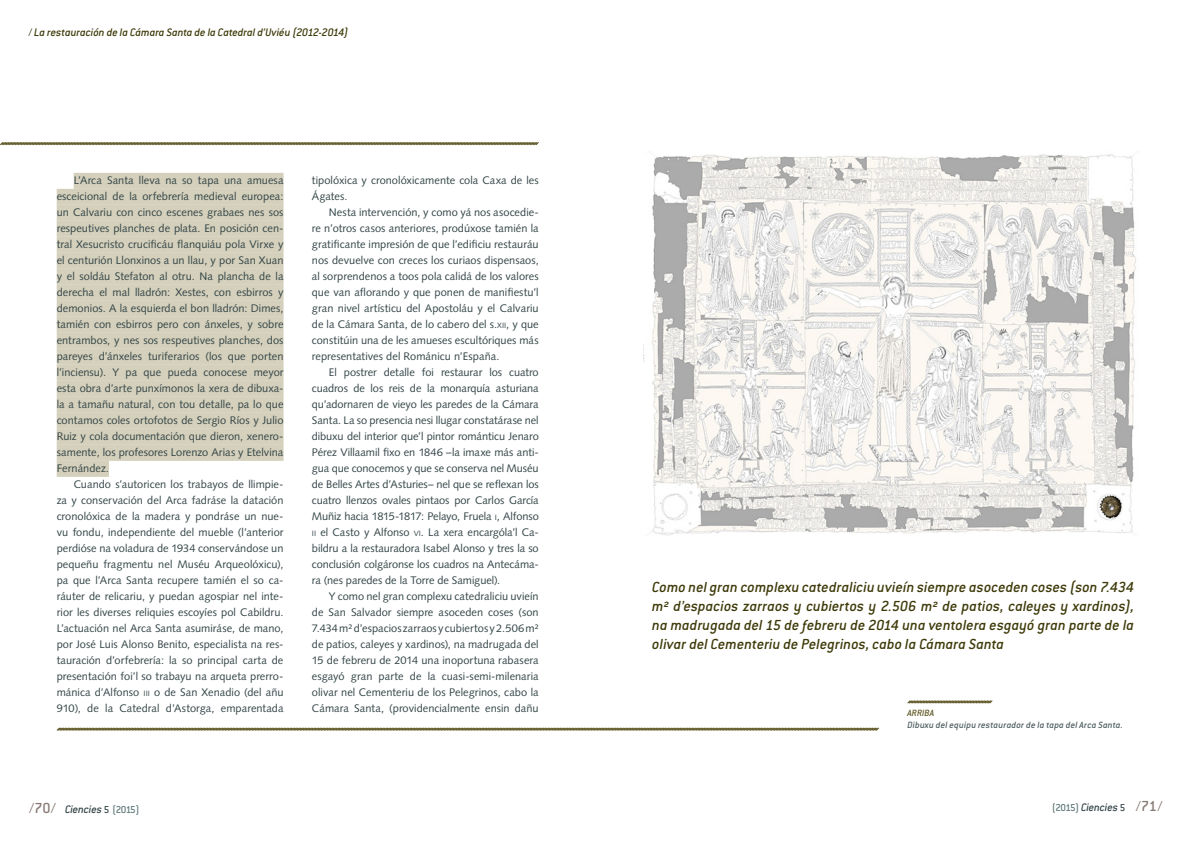
<style>
.page{position:relative;width:1191px;height:842px;background:#fff}
.page>*{position:absolute;margin:0;border:0;box-sizing:border-box;transform-origin:0 0}
.t1{font:italic 500 16px/19.2px "Conduit ITC Std";letter-spacing:.005em;color:#3d3908;text-align:justify}
.t2{font:italic 500 12px "Conduit ITC Std";letter-spacing:-.005em;color:#3d3908}
.t3{font:italic 500 12px "Conduit ITC Std";letter-spacing:-.01em;color:#344547}
.t4{font:11px/16px "Syntax LT Std";color:#344547;text-align:justify}
.t5{font:italic 500 10px "Conduit ITC Std";letter-spacing:.015em;color:#4e5d5f}
.t6{font:italic 500 10px "Conduit ITC Std";color:#605826}
.s1{font-style:normal}
.s2{font-size:7.7px}
.s3{font-style:normal;font-size:16px;color:#877a75}
.s4{font-style:normal;font-size:11px}
.s5{font-style:normal;font-size:11px;color:#607979}
</style>
<div class="page">
<img style="left:643px;top:154px;width:493px;height:382px">
<div style="left:74px;top:173px;width:209px;height:16px;background:#d4d0bc"></div>
<div style="left:57px;top:189px;width:226px;height:16px;background:#d4d0bc"></div>
<div style="left:57px;top:205px;width:226px;height:16px;background:#d4d0bc"></div>
<div style="left:57px;top:221px;width:226px;height:16px;background:#d4d0bc"></div>
<div style="left:57px;top:237px;width:226px;height:16px;background:#d4d0bc"></div>
<div style="left:57px;top:253px;width:226px;height:16px;background:#d4d0bc"></div>
<div style="left:57px;top:269px;width:226px;height:16px;background:#d4d0bc"></div>
<div style="left:57px;top:285px;width:226px;height:16px;background:#d4d0bc"></div>
<div style="left:57px;top:301px;width:226px;height:16px;background:#d4d0bc"></div>
<div style="left:57px;top:317px;width:226px;height:16px;background:#d4d0bc"></div>
<div style="left:57px;top:333px;width:226px;height:16px;background:#d4d0bc"></div>
<div style="left:57px;top:349px;width:226px;height:16px;background:#d4d0bc"></div>
<div style="left:57px;top:365px;width:226px;height:16px;background:#d4d0bc"></div>
<div style="left:57px;top:381px;width:226px;height:16px;background:#d4d0bc"></div>
<div style="left:57px;top:397px;width:226px;height:16px;background:#d4d0bc"></div>
<div style="left:57px;top:413px;width:226px;height:16px;background:#d4d0bc"></div>
<div style="left:57px;top:429px;width:226px;height:16px;background:#d4d0bc"></div>
<div style="left:57px;top:445px;width:226px;height:16px;background:#d4d0bc"></div>
<div style="left:57px;top:461px;width:52px;height:16px;background:#d4d0bc"></div>
<svg style="left:56px;top:727px;width:823px;height:4px;background:#9d9879"></svg>
<svg style="left:0;top:142px;width:539px;height:4px"></svg>
<svg style="left:907px;top:700px;width:86px;height:4px"></svg>
<p class="t2" style="left:28px;top:25px;width:322px"><span class="s1">/</span> La restauración de la Cámara Santa de la Catedral d’Uviéu (2012-2014)</p>
<p class="t4" style="left:57px;top:172px;width:228px;text-indent:17px">L’Arca Santa lleva na so tapa una amuesa esceicional de la orfebrería medieval europea: un Calvariu con cinco escenes grabaes nes sos respeutives planches de plata. En posición cen&shy;tral Xesucristo crucificáu flanquiáu pola Virxe y el centurión Llonxinos a un llau, y por San Xuan y el soldáu Stefaton al otru. Na plancha de la derecha el mal lladrón: Xestes, con esbirros y demonios. A la esquierda el bon lladrón: Dimes, tamién con esbirros pero con ánxeles, y sobre entrambos, y nes sos respeutives planches, dos pareyes d’ánxeles turiferarios (los que porten l’inciensu). Y pa que pueda conocese meyor esta obra d’arte punxímonos la xera de dibuxa&shy;la a tamañu natural, con tou detalle, pa lo que contamos coles ortofotos de Sergio Ríos y Julio Ruiz y cola documentación que dieron, xenero&shy;samente, los profesores Lorenzo Arias y Etelvina Fernández.</p>
<p class="t4" style="left:57px;top:476px;width:228px;text-indent:17px">Cuando s’autoricen los trabayos de llimpie&shy;za y conservación del Arca fadráse la datación cronolóxica de la madera y pondráse un nue&shy;vu fondu, independiente del mueble (l’anterior perdióse na voladura de 1934 conservándose un pequeñu fragmentu nel Muséu Arqueolóxicu), pa que l’Arca Santa recupere tamién el so ca&shy;ráuter de relicariu, y puedan agospiar nel inte&shy;rior les diverses reliquies escoyíes pol Cabildru.<br>L’actuación nel Arca Santa asumiráse, de mano, por José Luis Alonso Benito, especialista na res&shy;tauración d’orfebrería: la so principal carta de presentación foi’l so trabayu na arqueta prerro&shy;mánica d’Alfonso <span class="s2">iii</span> o de San Xenadio (del añu 910), de la Catedral d’Astorga, emparentada</p>
<p class="t4" style="left:312px;top:172px;width:228px">tipolóxica y cronolóxicamente cola Caxa de les<br>Ágates.</p>
<p class="t4" style="left:312px;top:204px;width:228px;text-indent:17px">Nesta intervención, y como yá nos asocedie&shy;re n’otros casos anteriores, prodúxose tamién la gratificante impresión de que l’edificiu restauráu nos devuelve con creces los curiaos dispensaos, al sorprendenos a toos pola calidá de los valores que van aflorando y que ponen de manifiestu’l gran nivel artísticu del Apostoláu y el Calvariu de la Cámara Santa, de lo cabero del s.<span class="s2">xii</span>, y que constitúin una de les amueses escultóriques más representatives del Románicu n’España.</p>
<p class="t4" style="left:312px;top:364px;width:228px;text-indent:17px">El postrer detalle foi restaurar los cuatro cuadros de los reis de la monarquía asturiana qu’adornaren de vieyo les paredes de la Cámara Santa. La so presencia nesi llugar constatárase nel dibuxu del interior que’l pintor románticu Jenaro Pérez Villaamil fixo en 1846 –la imaxe más anti&shy;gua que conocemos y que se conserva nel Muséu de Belles Artes d’Asturies– nel que se reflexan los cuatro llenzos ovales pintaos por Carlos García Muñiz hacia 1815-1817: Pelayo, Fruela <span class="s2">i</span>, Alfonso <span class="s2">ii</span> el Casto y Alfonso <span class="s2">vi</span>. La xera encargóla’l Ca&shy;bildru a la restauradora Isabel Alonso y tres la so conclusión colgáronse los cuadros na Antecáma&shy;ra (nes paredes de la Torre de Samiguel).</p>
<p class="t4" style="left:312px;top:588px;width:228px;text-indent:17px">Y como nel gran complexu catedraliciu uvieín de San Salvador siempre asoceden coses (son 7.434 m² d’espacios zarraos y cubiertos y 2.506 m² de patios, caleyes y xardinos), na madrugada del 15 de febreru de 2014 una inoportuna rabasera esgayó gran parte de la cuasi-semi-milenaria olivar nel Cementeriu de los Pelegrinos, cabo la Cámara Santa, (providencialmente ensin dañu</p>
<p class="t3" style="left:29px;top:802px;width:112px"><span class="s3">/70/</span> Ciencies <span class="s4">5</span> <span class="s5">(2015)</span></p>
<p class="t1" style="left:652px;top:577px;width:483px">Como nel gran complexu catedraliciu uvieín siempre asoceden coses (son 7.434 m² d’espacios zarraos y cubiertos y 2.506 m² de patios, caleyes y xardinos), na madrugada del 15 de febreru de 2014 una ventolera esgayó gran parte de la olivar del Cementeriu de Pelegrinos, cabo la Cámara Santa</p>
<p class="t6" style="left:907px;top:707px;width:28px">ARRIBA</p>
<p class="t5" style="left:907px;top:719px;width:217px">Dibuxu del equipu restaurador de la tapa del Arca Santa.</p>
<p class="t3" style="left:1052px;top:799px;width:112px"><span class="s5">(2015)</span> Ciencies <span class="s4">5</span> <span class="s3">/71/</span></p>
</div>
